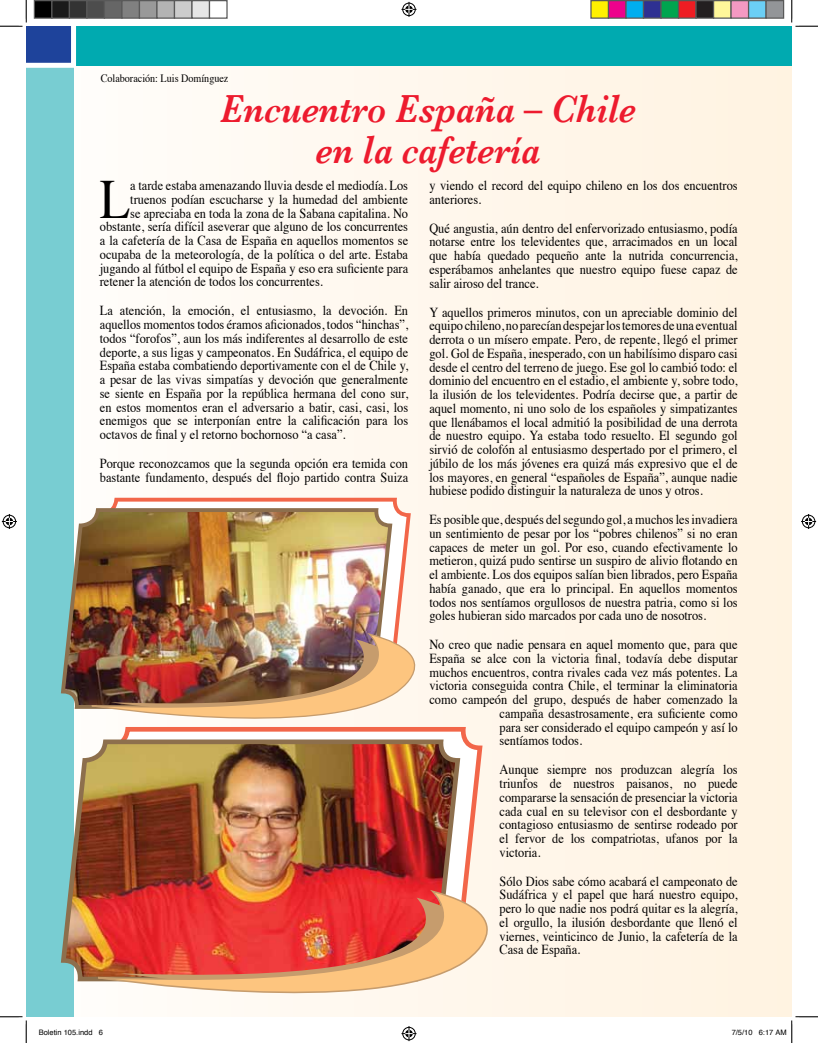
<style>
.page{position:relative;width:818px;height:1043px;background:#fff}
.page>*{position:absolute;margin:0;border:0;box-sizing:border-box;transform-origin:0 0}
.t1{font:55.38px "Times";color:#000;scale:.9 1}
.t2{font:italic 600 40px/41.2px "Baskerville";color:#ed1b2e;text-align:center;scale:.9 1}
.t3{font:13.75px/13.8px "Times";color:#000;text-align:justify;scale:.9 1}
.t4{font:11.25px "Times";color:#000;scale:.9 1}
.t5{font:7.5px "Helvetica";color:#000}
</style>
<div class="page">
<div style="left:26px;top:26px;width:765px;height:990px;background:linear-gradient(to right,#fffdfb,#fff2e1)"></div>
<div style="left:26px;top:26px;width:765px;height:39px;background:#00aab0"></div>
<div style="left:26px;top:26px;width:47px;height:990px;background:#78cdd2"></div>
<svg style="left:77px;top:496px;width:336px;height:138px"></svg>
<img style="left:61px;top:506px;width:333px;height:231px">
<img style="left:90px;top:634px;width:365px;height:90px">
<svg style="left:80px;top:724px;width:405px;height:167px"></svg>
<img style="left:60px;top:737px;width:403px;height:279px">
<svg style="left:96px;top:891px;width:440px;height:125px;background:#f09280"></svg>
<svg style="left:0;top:0;width:76px;height:68px"></svg>
<svg style="left:0;top:1016px;width:27px;height:26px"></svg>
<svg style="left:791px;top:0;width:27px;height:27px"></svg>
<svg style="left:401px;top:2px;width:15px;height:15px"></svg>
<svg style="left:401px;top:1026px;width:15px;height:15px"></svg>
<svg style="left:2px;top:514px;width:15px;height:15px"></svg>
<svg style="left:801px;top:514px;width:15px;height:15px"></svg>
<div style="left:34px;top:1px;width:18px;height:17px;background:#000"></div>
<div style="left:34px;top:0;width:18px;height:19px;border:1px solid #595959"></div>
<div style="left:52px;top:1px;width:17px;height:17px;background:#1a1a1a"></div>
<div style="left:51px;top:0;width:19px;height:19px;border:1px solid #595959"></div>
<div style="left:69px;top:1px;width:18px;height:17px;background:#333"></div>
<div style="left:69px;top:0;width:19px;height:19px;border:1px solid #595959"></div>
<div style="left:87px;top:1px;width:17px;height:17px;background:#4d4d4d"></div>
<div style="left:86px;top:0;width:19px;height:19px;border:1px solid #595959"></div>
<div style="left:104px;top:1px;width:18px;height:17px;background:#666"></div>
<div style="left:104px;top:0;width:18px;height:19px;border:1px solid #595959"></div>
<div style="left:122px;top:1px;width:17px;height:17px;background:#808080"></div>
<div style="left:121px;top:0;width:19px;height:19px;border:1px solid #595959"></div>
<div style="left:139px;top:1px;width:18px;height:17px;background:#999"></div>
<div style="left:139px;top:0;width:19px;height:19px;border:1px solid #595959"></div>
<div style="left:157px;top:1px;width:17px;height:17px;background:#b3b3b3"></div>
<div style="left:156px;top:0;width:19px;height:19px;border:1px solid #595959"></div>
<div style="left:174px;top:1px;width:18px;height:17px;background:#ccc"></div>
<div style="left:174px;top:0;width:18px;height:19px;border:1px solid #595959"></div>
<div style="left:192px;top:1px;width:17px;height:17px;background:#e6e6e6"></div>
<div style="left:191px;top:0;width:19px;height:19px;border:1px solid #595959"></div>
<div style="left:209px;top:0;width:19px;height:19px;border:1px solid #595959"></div>
<div style="left:591px;top:1px;width:17px;height:17px;background:#fff101"></div>
<div style="left:590px;top:0;width:19px;height:19px;border:1px solid #595959"></div>
<div style="left:608px;top:1px;width:18px;height:17px;background:#ed028c"></div>
<div style="left:608px;top:0;width:18px;height:19px;border:1px solid #595959"></div>
<div style="left:626px;top:1px;width:17px;height:17px;background:#00aeef"></div>
<div style="left:625px;top:0;width:19px;height:19px;border:1px solid #595959"></div>
<div style="left:643px;top:1px;width:18px;height:17px;background:#2e3092"></div>
<div style="left:642px;top:0;width:19px;height:19px;border:1px solid #595959"></div>
<div style="left:661px;top:1px;width:17px;height:17px;background:#00a54f"></div>
<div style="left:660px;top:0;width:19px;height:19px;border:1px solid #595959"></div>
<div style="left:678px;top:1px;width:18px;height:17px;background:#ee1d23"></div>
<div style="left:678px;top:0;width:18px;height:19px;border:1px solid #595959"></div>
<div style="left:696px;top:1px;width:17px;height:17px;background:#231f20"></div>
<div style="left:695px;top:0;width:19px;height:19px;border:1px solid #595959"></div>
<div style="left:713px;top:1px;width:18px;height:17px;background:#fff79a"></div>
<div style="left:712px;top:0;width:19px;height:19px;border:1px solid #595959"></div>
<div style="left:731px;top:1px;width:17px;height:17px;background:#f499c2"></div>
<div style="left:730px;top:0;width:19px;height:19px;border:1px solid #595959"></div>
<div style="left:748px;top:1px;width:18px;height:17px;background:#6bcff6"></div>
<div style="left:748px;top:0;width:18px;height:19px;border:1px solid #595959"></div>
<div style="left:766px;top:1px;width:17px;height:17px;background:#939598"></div>
<div style="left:765px;top:0;width:19px;height:19px;border:1px solid #595959"></div>
<svg style="left:758px;top:1015px;width:60px;height:27px"></svg>
<p class="t4" style="left:101px;top:68px;width:143px">Colaboración: Luis Domínguez</p>
<h2 class="t2" style="left:220px;top:88px;width:463px">Encuentro España – Chile en la cafetería</h2>
<h1 class="t1" style="left:100px;top:147px;width:35px">L</h1>
<p class="t3" style="left:130px;top:177px;width:310px">a tarde estaba amenazando lluvia desde el mediodía. Los</p>
<p class="t3" style="left:130px;top:191px;width:310px">truenos podían escucharse y la humedad del ambiente</p>
<p class="t3" style="left:130px;top:205px;width:310px">se apreciaba en toda la zona de la Sabana capitalina. No</p>
<p class="t3" style="left:100px;top:219px;width:344px">obstante, sería difícil aseverar que alguno de los concurrentes</p>
<p class="t3" style="left:100px;top:232px;width:344px">a la cafetería de la Casa de España en aquellos momentos se</p>
<p class="t3" style="left:100px;top:246px;width:344px">ocupaba de la meteorología, de la política o del arte. Estaba</p>
<p class="t3" style="left:100px;top:260px;width:344px">jugando al fútbol el equipo de España y eso era suficiente para</p>
<p class="t3" style="left:100px;top:274px;width:249px">retener la atención de todos los concurrentes.</p>
<p class="t3" style="left:100px;top:302px;width:344px">La atención, la emoción, el entusiasmo, la devoción. En aquellos momentos todos éramos aficionados, todos “hinchas”, todos “forofos”, aun los más indiferentes al desarrollo de este deporte, a sus ligas y campeonatos. En Sudáfrica, el equipo de España estaba combatiendo deportivamente con el de Chile y, a pesar de las vivas simpatías y devoción que generalmente se siente en España por la república hermana del cono sur, en estos momentos eran el adversario a batir, casi, casi, los enemigos que se interponían entre la calificación para los octavos de final y el retorno bochornoso “a casa”.</p>
<p class="t3" style="left:100px;top:455px;width:344px">Porque reconozcamos que la segunda opción era temida con bastante fundamento, después del flojo partido contra Suiza</p>
<p class="t3" style="left:429px;top:177px;width:344px">y viendo el record del equipo chileno en los dos encuentros anteriores.</p>
<p class="t3" style="left:429px;top:220px;width:344px">Qué angustia, aún dentro del enfervorizado entusiasmo, podía notarse entre los televidentes que, arracimados en un local que había quedado pequeño ante la nutrida concurrencia, esperábamos anhelantes que nuestro equipo fuese capaz de salir airoso del trance.</p>
<p class="t3" style="left:429px;top:304px;width:344px">Y aquellos primeros minutos, con un apreciable dominio del equipo chileno, no parecían despejar los temores de una eventual derrota o un mísero empate. Pero, de repente, llegó el primer gol. Gol de España, inesperado, con un habilísimo disparo casi desde el centro del terreno de juego. Ese gol lo cambió todo: el dominio del encuentro en el estadio, el ambiente y, sobre todo, la ilusión de los televidentes. Podría decirse que, a partir de aquel momento, ni uno solo de los españoles y simpatizantes que llenábamos el local admitió la posibilidad de una derrota de nuestro equipo. Ya estaba todo resuelto. El segundo gol sirvió de colofón al entusiasmo despertado por el primero, el júbilo de los más jóvenes era quizá más expresivo que el de los mayores, en general “españoles de España”, aunque nadie hubiese podido distinguir la naturaleza de unos y otros.</p>
<p class="t3" style="left:429px;top:511px;width:344px">Es posible que, después del segundo gol, a muchos les invadiera un sentimiento de pesar por los “pobres chilenos” si no eran capaces de meter un gol. Por eso, cuando efectivamente lo metieron, quizá pudo sentirse un suspiro de alivio flotando en el ambiente. Los dos equipos salían bien librados, pero España había ganado, que era lo principal. En aquellos momentos todos nos sentíamos orgullosos de nuestra patria, como si los goles hubieran sido marcados por cada uno de nosotros.</p>
<p class="t3" style="left:429px;top:636px;width:344px">No creo que nadie pensara en aquel momento que, para que</p>
<p class="t3" style="left:429px;top:650px;width:344px">España se alce con la victoria final, todavía debe disputar</p>
<p class="t3" style="left:429px;top:664px;width:344px">muchos encuentros, contra rivales cada vez más potentes. La</p>
<p class="t3" style="left:429px;top:677px;width:344px">victoria conseguida contra Chile, el terminar la eliminatoria</p>
<p class="t3" style="left:429px;top:691px;width:344px">como campeón del grupo, después de haber comenzado la</p>
<p class="t3" style="left:499px;top:705px;width:266px">campaña desastrosamente, era suficiente como</p>
<p class="t3" style="left:499px;top:719px;width:266px">para ser considerado el equipo campeón y así lo</p>
<p class="t3" style="left:499px;top:732px;width:93px">sentíamos todos.</p>
<p class="t3" style="left:499px;top:761px;width:266px">Aunque siempre nos produzcan alegría los triunfos de nuestros paisanos, no puede compararse la sensación de presenciar la victoria cada cual en su televisor con el desbordante y contagioso entusiasmo de sentirse rodeado por el fervor de los compatriotas, ufanos por la victoria.</p>
<p class="t3" style="left:499px;top:872px;width:266px">Sólo Dios sabe cómo acabará el campeonato de Sudáfrica y el papel que hará nuestro equipo, pero lo que nadie nos podrá quitar es la alegría, el orgullo, la ilusión desbordante que llenó el viernes, veinticinco de Junio, la cafetería de la Casa de España.</p>
<p class="t5" style="left:39px;top:1027px;width:66px">Boletin 105.indd 6</p>
<p class="t5" style="left:731px;top:1027px;width:57px">7/5/10 6:17 AM</p>
</div>
